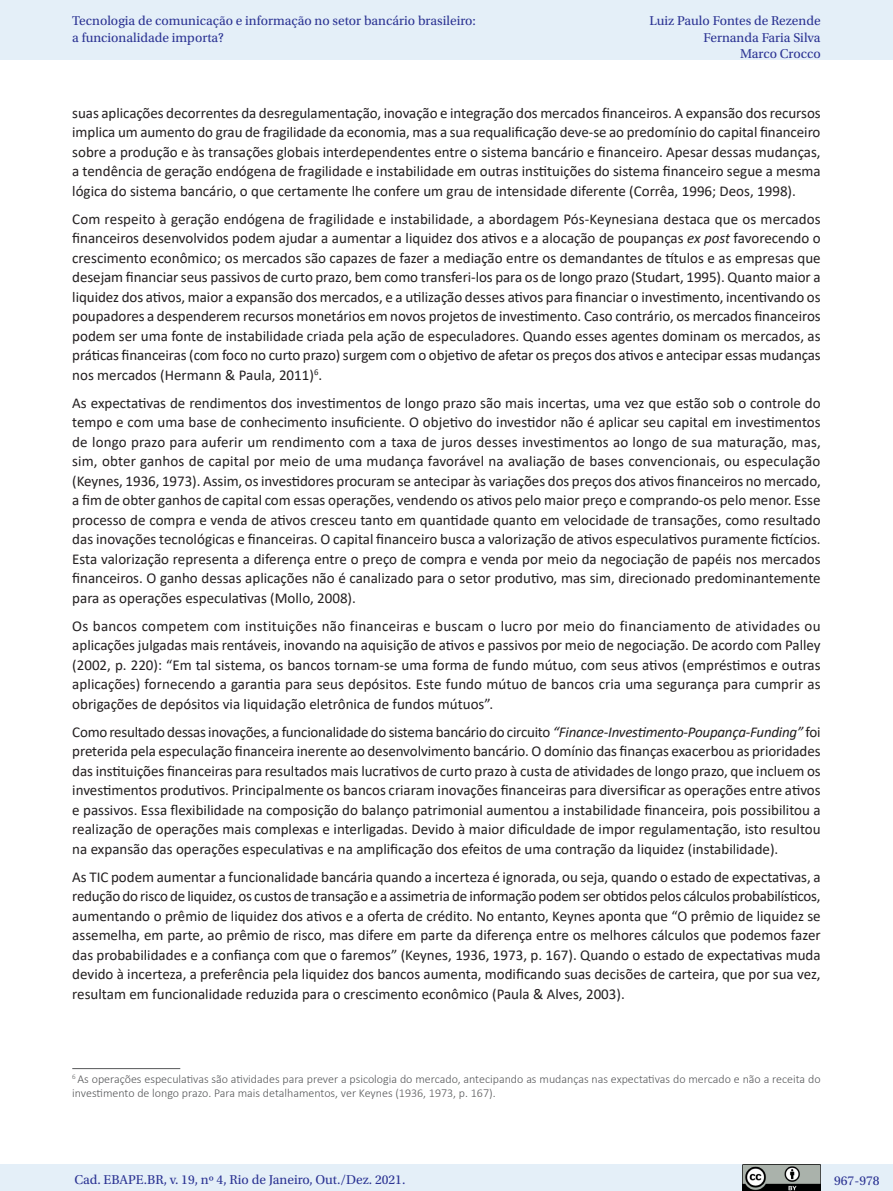
<style>
.page{position:relative;width:893px;height:1191px;background:#fff}
.page>*{position:absolute;margin:0;border:0;box-sizing:border-box;transform-origin:0 0}
._06_0_texto{font:15px/19.5px "Calibri";color:#231f20;text-align:justify}
.t1{font:13.5px/16.5px "Utopia Std";color:#2b3393}
._06_3_nota_de_rodape{font:300 12px/14.4px "Calibri";color:#57585a}
.s1{font-style:italic}
</style>
<div class="page">
<div style="left:0;top:0;width:893px;height:60px;background:#e4eff8"></div>
<div style="left:0;top:1164px;width:893px;height:27px;background:#e4eff8"></div>
<img style="left:743px;top:1164px;width:78px;height:27px">
<hr style="left:72px;top:1068px;width:108px;height:1px;background:#57585a">
<p class="t1" style="left:72px;top:13px;width:405px">Tecnologia de comunicação e informação no setor bancário brasileiro: a funcionalidade importa?</p>
<p class="t1" style="left:649px;top:13px;width:173px;text-align:right">Luiz Paulo Fontes de Rezende<br>Fernanda Faria Silva<br>Marco Crocco</p>
<p class="_06_0_texto" style="left:72px;top:102px;width:750px">suas aplicações decorrentes da desregulamentação, inovação e integração dos mercados financeiros. A expansão dos recursos implica um aumento do grau de fragilidade da economia, mas a sua requalificação deve-se ao predomínio do capital financeiro sobre a produção e às transações globais interdependentes entre o sistema bancário e financeiro. Apesar dessas mudanças, a tendência de geração endógena de fragilidade e instabilidade em outras instituições do sistema financeiro segue a mesma lógica do sistema bancário, o que certamente lhe confere um grau de intensidade diferente (Corrêa, 1996; Deos, 1998).</p>
<p class="_06_0_texto" style="left:72px;top:208px;width:750px">Com respeito à geração endógena de fragilidade e instabilidade, a abordagem Pós-Keynesiana destaca que os mercados financeiros desenvolvidos podem ajudar a aumentar a liquidez dos ativos e a alocação de poupanças <span class="s1">ex post</span> favorecendo o crescimento econômico; os mercados são capazes de fazer a mediação entre os demandantes de títulos e as empresas que desejam financiar seus passivos de curto prazo, bem como transferi-los para os de longo prazo (Studart, 1995). Quanto maior a liquidez dos ativos, maior a expansão dos mercados, e a utilização desses ativos para financiar o investimento, incentivando os poupadores a despenderem recursos monetários em novos projetos de investimento. Caso contrário, os mercados financeiros podem ser uma fonte de instabilidade criada pela ação de especuladores. Quando esses agentes dominam os mercados, as práticas financeiras (com foco no curto prazo) surgem com o objetivo de afetar os preços dos ativos e antecipar essas mudanças nos mercados (Hermann &amp; Paula, 2011)<sup>6</sup>.</p>
<p class="_06_0_texto" style="left:72px;top:392px;width:750px">As expectativas de rendimentos dos investimentos de longo prazo são mais incertas, uma vez que estão sob o controle do tempo e com uma base de conhecimento insuficiente. O objetivo do investidor não é aplicar seu capital em investimentos de longo prazo para auferir um rendimento com a taxa de juros desses investimentos ao longo de sua maturação, mas, sim, obter ganhos de capital por meio de uma mudança favorável na avaliação de bases convencionais, ou especulação (Keynes, 1936, 1973). Assim, os investidores procuram se antecipar às variações dos preços dos ativos financeiros no mercado, a fim de obter ganhos de capital com essas operações, vendendo os ativos pelo maior preço e comprando-os pelo menor. Esse processo de compra e venda de ativos cresceu tanto em quantidade quanto em velocidade de transações, como resultado das inovações tecnológicas e financeiras. O capital financeiro busca a valorização de ativos especulativos puramente fictícios.<br>Esta valorização representa a diferença entre o preço de compra e venda por meio da negociação de papéis nos mercados financeiros. O ganho dessas aplicações não é canalizado para o setor produtivo, mas sim, direcionado predominantemente para as operações especulativas (Mollo, 2008).</p>
<p class="_06_0_texto" style="left:72px;top:615px;width:750px">Os bancos competem com instituições não financeiras e buscam o lucro por meio do financiamento de atividades ou aplicações julgadas mais rentáveis, inovando na aquisição de ativos e passivos por meio de negociação. De acordo com Palley (2002, p. 220): “Em tal sistema, os bancos tornam-se uma forma de fundo mútuo, com seus ativos (empréstimos e outras aplicações) fornecendo a garantia para seus depósitos. Este fundo mútuo de bancos cria uma segurança para cumprir as obrigações de depósitos via liquidação eletrônica de fundos mútuos”.</p>
<p class="_06_0_texto" style="left:72px;top:721px;width:750px">Como resultado dessas inovações, a funcionalidade do sistema bancário do circuito <span class="s1">“Finance-Investimento-Poupança-Funding”</span> foi preterida pela especulação financeira inerente ao desenvolvimento bancário. O domínio das finanças exacerbou as prioridades das instituições financeiras para resultados mais lucrativos de curto prazo à custa de atividades de longo prazo, que incluem os investimentos produtivos. Principalmente os bancos criaram inovações financeiras para diversificar as operações entre ativos e passivos. Essa flexibilidade na composição do balanço patrimonial aumentou a instabilidade financeira, pois possibilitou a realização de operações mais complexas e interligadas. Devido à maior dificuldade de impor regulamentação, isto resultou na expansão das operações especulativas e na amplificação dos efeitos de uma contração da liquidez (instabilidade).</p>
<p class="_06_0_texto" style="left:72px;top:866px;width:750px">As TIC podem aumentar a funcionalidade bancária quando a incerteza é ignorada, ou seja, quando o estado de expectativas, a redução do risco de liquidez, os custos de transação e a assimetria de informação podem ser obtidos pelos cálculos probabilísticos, aumentando o prêmio de liquidez dos ativos e a oferta de crédito. No entanto, Keynes aponta que “O prêmio de liquidez se assemelha, em parte, ao prêmio de risco, mas difere em parte da diferença entre os melhores cálculos que podemos fazer das probabilidades e a confiança com que o faremos” (Keynes, 1936, 1973, p. 167). Quando o estado de expectativas muda devido à incerteza, a preferência pela liquidez dos bancos aumenta, modificando suas decisões de carteira, que por sua vez, resultam em funcionalidade reduzida para o crescimento econômico (Paula &amp; Alves, 2003).</p>
<p class="_06_3_nota_de_rodape" style="left:72px;top:1071px;width:750px"><sup>6</sup> As operações especulativas são atividades para prever a psicologia do mercado, antecipando as mudanças nas expectativas do mercado e não a receita do investimento de longo prazo. Para mais detalhamentos, ver Keynes (1936, 1973, p. 167).</p>
<p class="t1" style="left:74px;top:1171px;width:333px">Cad. EBAPE.BR, v. 19, nº 4, Rio de Janeiro, Out./Dez. 2021.</p>
<p class="t1" style="left:834px;top:1172px;width:47px">967-978</p>
</div>
